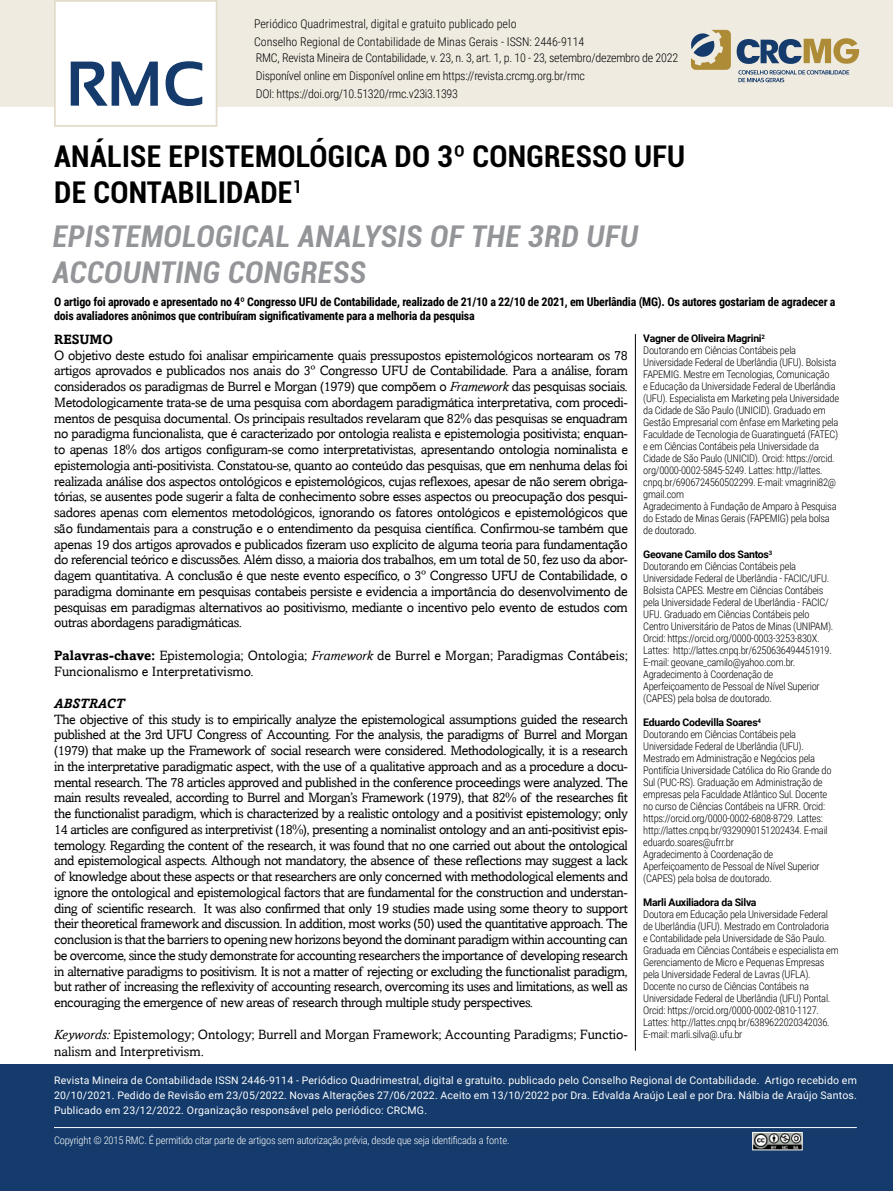
<style>
.page{position:relative;width:893px;height:1191px;background:#fff}
.page>*{position:absolute;margin:0;border:0;box-sizing:border-box;transform-origin:0 0}
.t1{font:700 63.15px "Sansation";color:#143b6b}
.t2{font:700 condensed 30px/36px "Roboto";letter-spacing:.01em;color:#000}
.t3{font:italic 700 condensed 30px/36px "Roboto";letter-spacing:.02em;color:#939598}
.t4{font:13.5px/15.8px "Amasis";color:#000;text-align:justify}
.t5{font:italic 700 13.5px "Amasis";color:#000}
.t6{font:700 13.5px "Amasis";color:#000}
.t7{font:700 12px/14.4px "Roboto Condensed";letter-spacing:-.02em;color:#000}
.t8{font:300 12px/18px "Roboto Condensed";letter-spacing:-.02em;color:#000}
.t9{font:300 12px/18px "Roboto Condensed";color:#000}
.t10{font:300 10.5px/12px "Roboto Condensed";letter-spacing:-.025em;color:#000}
.t11{font:10.5px/15px "Roboto";letter-spacing:.02em;color:#fff;text-align:justify}
.t12{font:300 10.5px "Roboto Condensed";letter-spacing:-.02em;color:#fff}
.t13{font:700 10.5px "Roboto";letter-spacing:-.025em;color:#000}
.s1{font-style:italic}
.s2{font-weight:700}
</style>
<div class="page">
<div style="left:0;top:0;width:893px;height:106px;background:#efebe1"></div>
<div style="left:54px;top:0;width:163px;height:127px;background:#fff;border:2px solid #e4dcca"></div>
<div style="left:0;top:1064px;width:893px;height:127px;background:#143b6b"></div>
<svg style="left:738px;top:70px;width:111px;height:12px"></svg>
<svg style="left:691px;top:30px;width:40px;height:40px"></svg>
<svg style="left:737px;top:38px;width:122px;height:26px"></svg>
<hr style="left:54px;top:1127px;width:803px;height:1px;background:#fff">
<img style="left:754px;top:1134px;width:47px;height:14px">
<div style="left:752px;top:1132px;width:51px;height:18px;border:1px solid #fff"></div>
<hr style="left:635px;top:334px;width:1px;height:716px;background:#000">
<p class="t9" style="left:254px;top:14px;width:332px">Periódico Quadrimestral, digital e gratuito publicado pelo<br>Conselho Regional de Contabilidade de Minas Gerais - ISSN: 2446-9114</p>
<p class="t8" style="left:256px;top:48px;width:424px">RMC, Revista Mineira de Contabilidade, v. 23, n. 3, art. 1, p. 10 - 23, setembro/dezembro de 2022<br>Disponível online em Disponível online em https://revista.crcmg.org.br/rmc<br>DOI: https://doi.org/10.51320/rmc.v23i3.1393</p>
<h2 class="t2" style="left:54px;top:137px;width:632px">ANÁLISE EPISTEMOLÓGICA DO 3º CONGRESSO UFU<br>DE CONTABILIDADE<sup>1</sup></h2>
<h2 class="t3" style="left:53px;top:217px;width:587px">EPISTEMOLOGICAL ANALYSIS OF THE 3RD UFU<br>ACCOUNTING CONGRESS</h2>
<p class="t7" style="left:54px;top:294px;width:783px">O artigo foi aprovado e apresentado no 4º Congresso UFU de Contabilidade, realizado de 21/10 a 22/10 de 2021, em Uberlândia (MG). Os autores gostariam de agradecer a dois avaliadores anônimos que contribuíram significativamente para a melhoria da pesquisa</p>
<p class="t13" style="left:643px;top:331px;width:123px">Vagner de Oliveira Magrini<sup>2</sup></p>
<p class="t10" style="left:643px;top:344px;width:197px">Doutorando em Ciências Contábeis pela Universidade Federal de Uberlândia (UFU). Bolsista FAPEMIG. Mestre em Tecnologias, Comunicação<br>e Educação da Universidade Federal de Uberlândia (UFU). Especialista em Marketing pela Universidade da Cidade de São Paulo (UNICID). Graduado em Gestão Empresarial com ênfase em Marketing pela Faculdade de Tecnologia de Guaratinguetá (FATEC) e em Ciências Contábeis pela Universidade da Cidade de São Paulo (UNICID). Orcid: https://orcid. org/0000-0002-5845-5249. Lattes: http://lattes. cnpq.br/6906724560502299. E-mail: vmagrini82@ gmail.com<br>Agradecimento à Fundação de Amparo à Pesquisa do Estado de Minas Gerais (FAPEMIG) pela bolsa de doutorado.</p>
<p class="t13" style="left:643px;top:547px;width:130px">Geovane Camilo dos Santos<sup>3</sup></p>
<p class="t10" style="left:643px;top:560px;width:192px">Doutorando em Ciências Contábeis pela Universidade Federal de Uberlândia - FACIC/UFU.<br>Bolsista CAPES. Mestre em Ciências Contábeis pela Universidade Federal de Uberlândia - FACIC/ UFU. Graduado em Ciências Contábeis pelo Centro Universitário de Patos de Minas (UNIPAM).<br>Orcid: https://orcid.org/0000-0003-3253-830X.<br>Lattes: http://lattes.cnpq.br/6250636494451919.<br>E-mail: geovane_camilo@yahoo.com.br.<br>Agradecimento à Coordenação de Aperfeiçoamento de Pessoal de Nível Superior (CAPES) pela bolsa de doutorado.</p>
<p class="t13" style="left:643px;top:715px;width:119px">Eduardo Codevilla Soares<sup>4</sup></p>
<p class="t10" style="left:643px;top:728px;width:190px">Doutorando em Ciências Contábeis pela Universidade Federal de Uberlândia (UFU).<br>Mestrado em Administração e Negócios pela Pontifícia Universidade Católica do Rio Grande do Sul (PUC-RS). Graduação em Administração de empresas pela Faculdade Atlântico Sul. Docente no curso de Ciências Contábeis na UFRR. Orcid: https://orcid.org/0000-0002-6808-8729. Lattes: http://lattes.cnpq.br/9329090151202434. E-mail eduardo.soares@ufrr.br<br>Agradecimento à Coordenação de Aperfeiçoamento de Pessoal de Nível Superior (CAPES) pela bolsa de doutorado.</p>
<p class="t13" style="left:643px;top:895px;width:115px">Marli Auxiliadora da Silva</p>
<p class="t10" style="left:643px;top:908px;width:197px">Doutora em Educação pela Universidade Federal de Uberlândia (UFU). Mestrado em Controladoria<br>e Contabilidade pela Universidade de São Paulo.<br>Graduada em Ciências Contábeis e especialista em Gerenciamento de Micro e Pequenas Empresas pela Universidade Federal de Lavras (UFLA).<br>Docente no curso de Ciências Contábeis na Universidade Federal de Uberlândia (UFU) Pontal.<br>Orcid: https://orcid.org/0000-0002-0810-1127.<br>Lattes: http://lattes.cnpq.br/6389622020342036.<br>E-mail: marli.silva@.ufu.br</p>
<h1 class="t1" style="left:66px;top:49px;width:141px">RMC</h1>
<p class="t6" style="left:54px;top:331px;width:60px">RESUMO</p>
<p class="t4" style="left:54px;top:347px;width:575px">O objetivo deste estudo foi analisar empiricamente quais pressupostos epistemológicos nortearam os 78 artigos aprovados e publicados nos anais do 3º Congresso UFU de Contabilidade. Para a análise, foram considerados os paradigmas de Burrel e Morgan (1979) que compõem o <span class="s1">Framework</span> das pesquisas sociais.<br>Metodologicamente trata-se de uma pesquisa com abordagem paradigmática interpretativa, com procedi&shy;mentos de pesquisa documental. Os principais resultados revelaram que 82% das pesquisas se enquadram no paradigma funcionalista, que é caracterizado por ontologia realista e epistemologia positivista; enquan&shy;to apenas 18% dos artigos configuram-se como interpretativistas, apresentando ontologia nominalista e epistemologia anti-positivista. Constatou-se, quanto ao conteúdo das pesquisas, que em nenhuma delas foi realizada análise dos aspectos ontológicos e epistemológicos, cujas reflexoes, apesar de não serem obriga&shy;tórias, se ausentes pode sugerir a falta de conhecimento sobre esses aspectos ou preocupação dos pesqui&shy;sadores apenas com elementos metodológicos, ignorando os fatores ontológicos e epistemológicos que são fundamentais para a construção e o entendimento da pesquisa científica. Confirmou-se também que apenas 19 dos artigos aprovados e publicados fizeram uso explícito de alguma teoria para fundamentação do referencial teórico e discussões. Além disso, a maioria dos trabalhos, em um total de 50, fez uso da abor&shy;dagem quantitativa. A conclusão é que neste evento específico, o 3º Congresso UFU de Contabilidade, o paradigma dominante em pesquisas contabeis persiste e evidencia a importância do desenvolvimento de pesquisas em paradigmas alternativos ao positivismo, mediante o incentivo pelo evento de estudos com outras abordagens paradigmáticas.</p>
<p class="t4" style="left:54px;top:647px;width:575px;line-height:16.5px"><span class="s2">Palavras-chave:</span> Epistemologia; Ontologia; <span class="s1">Framework</span> de Burrel e Morgan; Paradigmas Contábeis;<br>Funcionalismo e Interpretativismo.</p>
<p class="t5" style="left:54px;top:695px;width:72px">ABSTRACT</p>
<p class="t4" style="left:54px;top:711px;width:575px">The objective of this study is to empirically analyze the epistemological assumptions guided the research published at the 3rd UFU Congress of Accounting. For the analysis, the paradigms of Burrel and Morgan (1979) that make up the Framework of social research were considered. Methodologically, it is a research in the interpretative paradigmatic aspect, with the use of a qualitative approach and as a procedure a docu&shy;mental research. The 78 articles approved and published in the conference proceedings were analyzed. The main results revealed, according to Burrel and Morgan’s Framework (1979), that 82% of the researches fit the functionalist paradigm, which is characterized by a realistic ontology and a positivist epistemology; only 14 articles are configured as interpretivist (18%), presenting a nominalist ontology and an anti-positivist epis&shy;temology. Regarding the content of the research, it was found that no one carried out about the ontological and epistemological aspects. Although not mandatory, the absence of these reflections may suggest a lack of knowledge about these aspects or that researchers are only concerned with methodological elements and ignore the ontological and epistemological factors that are fundamental for the construction and understan&shy;ding of scientific research. It was also confirmed that only 19 studies made using some theory to support their theoretical framework and discussion. In addition, most works (50) used the quantitative approach. The conclusion is that the barriers to opening new horizons beyond the dominant paradigm within accounting can be overcome, since the study demonstrate for accounting researchers the importance of developing research in alternative paradigms to positivism. It is not a matter of rejecting or excluding the functionalist paradigm, but rather of increasing the reflexivity of accounting research, overcoming its uses and limitations, as well as encouraging the emergence of new areas of research through multiple study perspectives.</p>
<p class="t4" style="left:54px;top:1026px;width:575px;line-height:16.5px"><span class="s1">Keywords:</span> Epistemology; Ontology; Burrell and Morgan Framework; Accounting Paradigms; Functio&shy;nalism and Interpretivism.</p>
<p class="t11" style="left:54px;top:1072px;width:804px">Revista Mineira de Contabilidade ISSN 2446-9114 - Periódico Quadrimestral, digital e gratuito. publicado pelo Conselho Regional de Contabilidade. Artigo recebido em 20/10/2021. Pedido de Revisão em 23/05/2022. Novas Alterações 27/06/2022. Aceito em 13/10/2022 por Dra. Edvalda Araújo Leal e por Dra. Nálbia de Araújo Santos.<br>Publicado em 23/12/2022. Organização responsável pelo periódico: CRCMG.</p>
<p class="t12" style="left:54px;top:1133px;width:457px">Copyright © 2015 RMC. É permitido citar parte de artigos sem autorização prévia, desde que seja identificada a fonte.</p>
</div>
